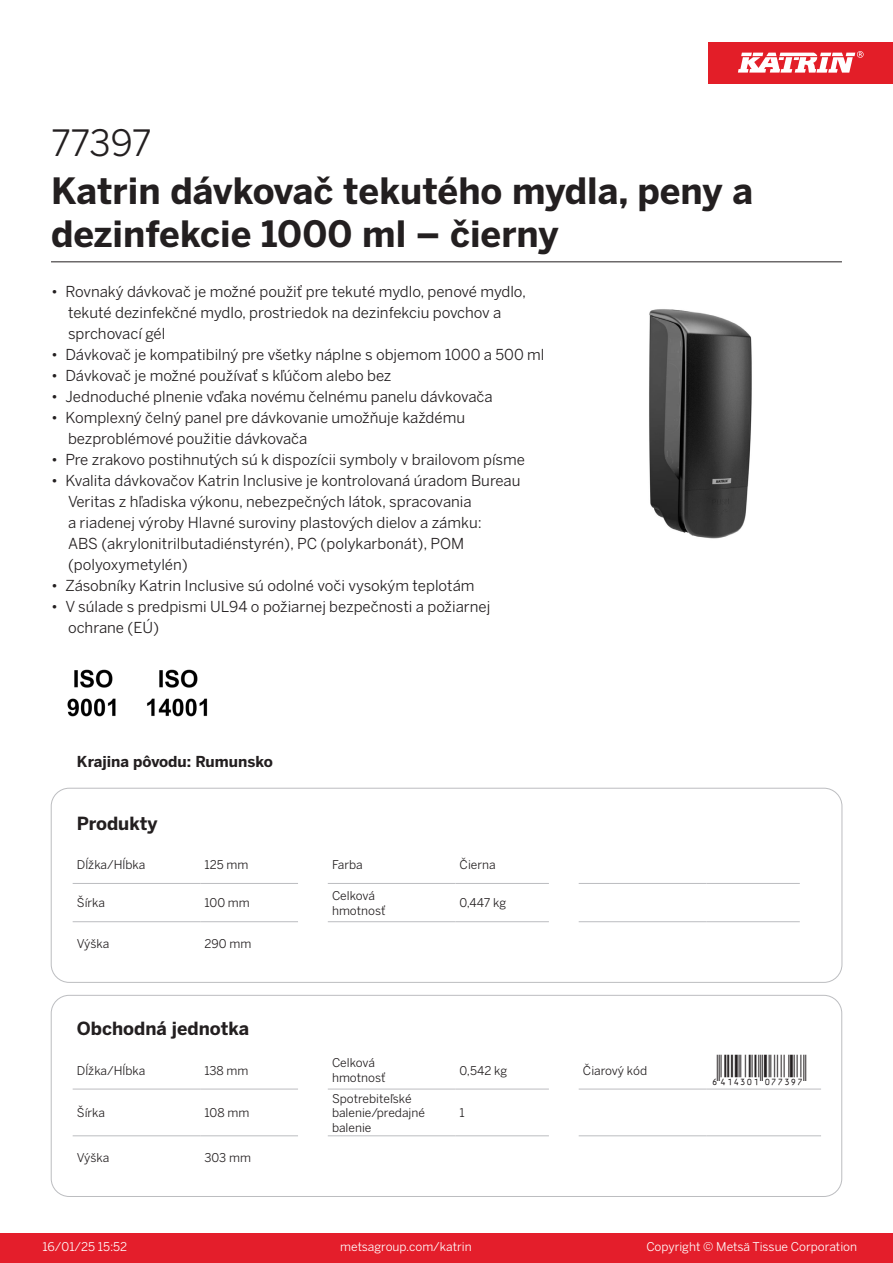
<style>
.page{position:relative;width:893px;height:1263px;background:#fff}
.page>*{position:absolute;margin:0;border:0;box-sizing:border-box;transform-origin:0 0}
.Product_Name{font:700 36px/43.2px "Benton Sans";color:#231f20}
.External_material_co{font:36px "Benton Sans";letter-spacing:-.015em;color:#231f20}
.T_EAN{font:30px "Viisas EAN Matala";color:#231f20}
.T_TableHeader{font:700 18px "Benton Sans";color:#231f20}
.MarketingBullets{font:15px/21px "Benton Sans";color:#231f20}
.Country_of_Origin{font:700 15px "Benton Sans";color:#231f20}
.T_TableBody{font:12px/14.4px "Benton Sans";color:#231f20}
.t1{font:12px "Benton Sans";color:#fff}
</style>
<div class="page">
<div style="left:0;top:1233px;width:893px;height:30px;background:#e41e2b"></div>
<div style="left:708px;top:43px;width:185px;height:41px;background:#e31e28"></div>
<svg style="left:738px;top:51px;width:126px;height:22px"></svg>
<hr style="left:73px;top:883px;width:127px;height:1px;background:#bcbdc0">
<hr style="left:200px;top:883px;width:98px;height:1px;background:#bcbdc0">
<hr style="left:328px;top:883px;width:127px;height:1px;background:#bcbdc0">
<hr style="left:455px;top:883px;width:94px;height:1px;background:#bcbdc0">
<hr style="left:579px;top:883px;width:127px;height:1px;background:#bcbdc0">
<hr style="left:706px;top:883px;width:94px;height:1px;background:#bcbdc0">
<hr style="left:73px;top:921px;width:127px;height:1px;background:#bcbdc0">
<hr style="left:200px;top:921px;width:98px;height:1px;background:#bcbdc0">
<hr style="left:328px;top:921px;width:127px;height:1px;background:#bcbdc0">
<hr style="left:455px;top:921px;width:94px;height:1px;background:#bcbdc0">
<hr style="left:579px;top:921px;width:127px;height:1px;background:#bcbdc0">
<hr style="left:706px;top:921px;width:94px;height:1px;background:#bcbdc0">
<div style="left:51px;top:788px;width:791px;height:194px;border:1px solid #bcbdc0;border-radius:18px"></div>
<hr style="left:73px;top:1089px;width:127px;height:1px;background:#bcbdc0">
<hr style="left:200px;top:1089px;width:98px;height:1px;background:#bcbdc0">
<hr style="left:328px;top:1089px;width:127px;height:1px;background:#bcbdc0">
<hr style="left:455px;top:1089px;width:94px;height:1px;background:#bcbdc0">
<hr style="left:579px;top:1089px;width:127px;height:1px;background:#bcbdc0">
<hr style="left:706px;top:1089px;width:115px;height:1px;background:#bcbdc0">
<hr style="left:73px;top:1135px;width:127px;height:1px;background:#bcbdc0">
<hr style="left:200px;top:1135px;width:98px;height:1px;background:#bcbdc0">
<hr style="left:328px;top:1135px;width:127px;height:1px;background:#bcbdc0">
<hr style="left:455px;top:1135px;width:94px;height:1px;background:#bcbdc0">
<hr style="left:579px;top:1135px;width:127px;height:1px;background:#bcbdc0">
<hr style="left:706px;top:1135px;width:115px;height:1px;background:#bcbdc0">
<div style="left:51px;top:995px;width:791px;height:202px;border:1px solid #bcbdc0;border-radius:18px"></div>
<img style="left:649px;top:309px;width:103px;height:230px">
<img style="left:67px;top:669px;width:49px;height:48px">
<img style="left:147px;top:669px;width:61px;height:48px">
<hr style="left:51px;top:261px;width:791px;height:1px;background:#231f20">
<p class="External_material_co" style="left:51px;top:121px;width:102px">77397</p>
<p class="Product_Name" style="left:51px;top:170px;width:704px">Katrin dávkovač tekutého mydla, peny a dezinfekcie 1000 ml – čierny</p>
<p class="MarketingBullets" style="left:68px;top:281px;width:460px;text-indent:-17px">• Rovnaký dávkovač je možné použiť pre tekuté mydlo, penové mydlo, tekuté dezinfekčné mydlo, prostriedok na dezinfekciu povchov a sprchovací gél</p>
<p class="MarketingBullets" style="left:51px;top:344px;width:495px">• Dávkovač je kompatibilný pre všetky náplne s objemom 1000 a 500 ml</p>
<p class="MarketingBullets" style="left:51px;top:365px;width:342px">• Dávkovač je možné používať s kľúčom alebo bez</p>
<p class="MarketingBullets" style="left:51px;top:386px;width:443px">• Jednoduché plnenie vďaka novému čelnému panelu dávkovača</p>
<p class="MarketingBullets" style="left:68px;top:407px;width:399px;text-indent:-17px">• Komplexný čelný panel pre dávkovanie umožňuje každému bezproblémové použitie dávkovača</p>
<p class="MarketingBullets" style="left:51px;top:449px;width:476px">• Pre zrakovo postihnutých sú k dispozícii symboly v brailovom písme</p>
<p class="MarketingBullets" style="left:68px;top:470px;width:454px;text-indent:-17px">• Kvalita dávkovačov Katrin Inclusive je kontrolovaná úradom Bureau Veritas z hľadiska výkonu, nebezpečných látok, spracovania<br>a riadenej výroby Hlavné suroviny plastových dielov a zámku:<br>ABS (akrylonitrilbutadiénstyrén), PC (polykarbonát), POM (polyoxymetylén)</p>
<p class="MarketingBullets" style="left:51px;top:575px;width:425px">• Zásobníky Katrin Inclusive sú odolné voči vysokým teplotám</p>
<p class="MarketingBullets" style="left:68px;top:596px;width:424px;text-indent:-17px">• V súlade s predpismi UL94 o požiarnej bezpečnosti a požiarnej ochrane (EÚ)</p>
<p class="Country_of_Origin" style="left:77px;top:752px;width:197px">Krajina pôvodu: Rumunsko</p>
<p class="T_TableHeader" style="left:77px;top:812px;width:82px">Produkty</p>
<p class="T_TableBody" style="left:77px;top:857px;width:70px">Dĺžka/Hĺbka</p>
<p class="T_TableBody" style="left:204px;top:857px;width:45px">125 mm</p>
<p class="T_TableBody" style="left:332px;top:857px;width:32px">Farba</p>
<p class="T_TableBody" style="left:460px;top:857px;width:38px">Čierna</p>
<p class="T_TableBody" style="left:77px;top:896px;width:30px">Šírka</p>
<p class="T_TableBody" style="left:204px;top:896px;width:47px">100 mm</p>
<p class="T_TableBody" style="left:332px;top:888px;width:44px">Celková</p>
<p class="T_TableBody" style="left:332px;top:903px;width:55px">hmotnosť</p>
<p class="T_TableBody" style="left:460px;top:896px;width:48px">0,447 kg</p>
<p class="T_TableBody" style="left:77px;top:936px;width:34px">Výška</p>
<p class="T_TableBody" style="left:204px;top:936px;width:48px">290 mm</p>
<p class="T_TableHeader" style="left:77px;top:1017px;width:174px">Obchodná jednotka</p>
<p class="T_TableBody" style="left:77px;top:1063px;width:70px">Dĺžka/Hĺbka</p>
<p class="T_TableBody" style="left:204px;top:1063px;width:46px">138 mm</p>
<p class="T_TableBody" style="left:77px;top:1105px;width:30px">Šírka</p>
<p class="T_TableBody" style="left:204px;top:1105px;width:46px">108 mm</p>
<p class="T_TableBody" style="left:77px;top:1150px;width:34px">Výška</p>
<p class="T_TableBody" style="left:204px;top:1150px;width:48px">303 mm</p>
<p class="T_TableBody" style="left:332px;top:1056px;width:44px">Celková</p>
<p class="T_TableBody" style="left:332px;top:1070px;width:55px">hmotnosť</p>
<p class="T_TableBody" style="left:332px;top:1091px;width:94px">Spotrebiteľské balenie/predajné balenie</p>
<p class="T_TableBody" style="left:460px;top:1063px;width:49px">0,542 kg</p>
<p class="T_TableBody" style="left:583px;top:1063px;width:66px">Čiarový kód</p>
<p class="T_EAN" style="left:710px;top:1054px;width:97px">*6414301077397*</p>
<p class="T_TableBody" style="left:460px;top:1105px;width:7px">1</p>
<p class="t1" style="left:43px;top:1239px;width:86px">16/01/25 15:52</p>
<p class="t1" style="left:340px;top:1239px;width:133px">metsagroup.com/katrin</p>
<p class="t1" style="left:646px;top:1239px;width:212px">Copyright © Metsä Tissue Corporation</p>
</div>
